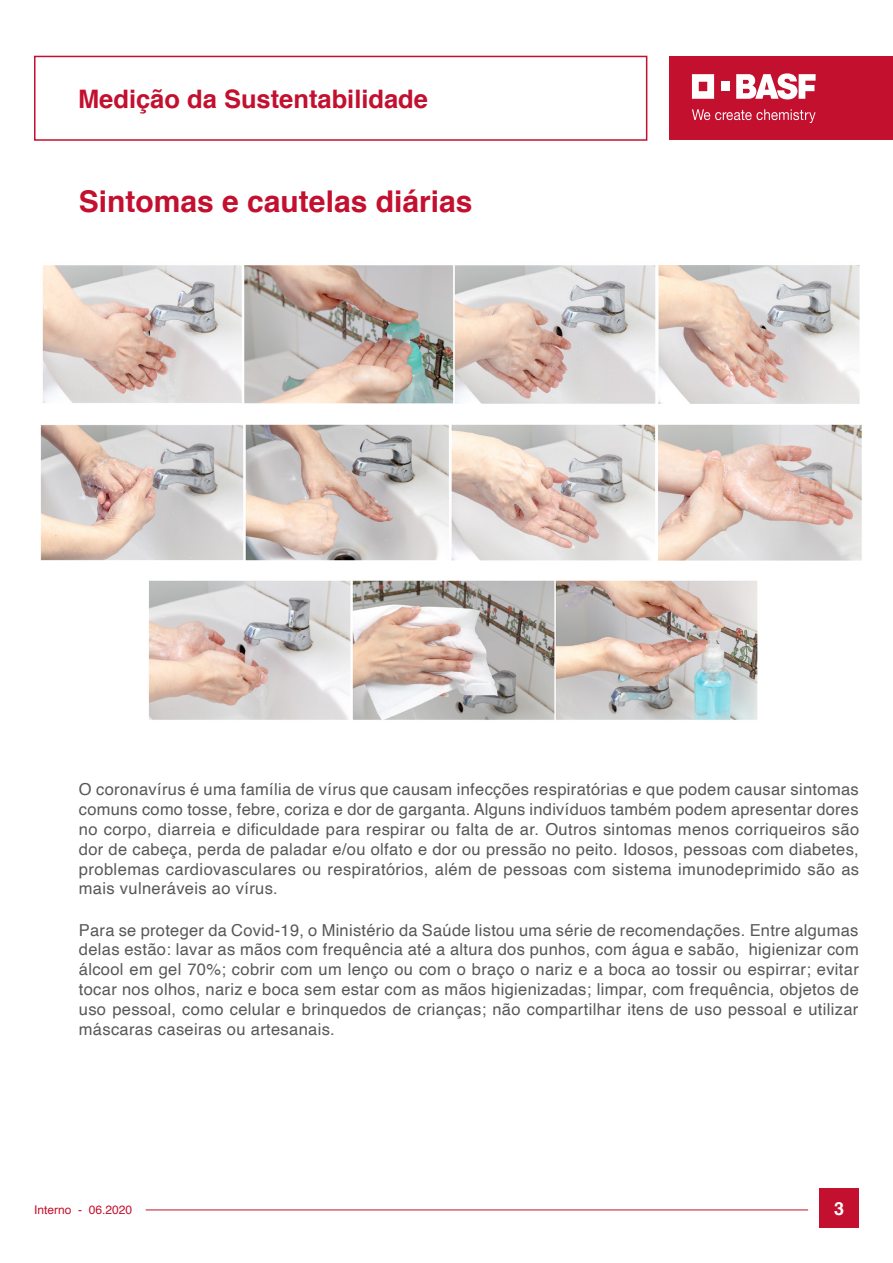
<style>
.page{position:relative;width:893px;height:1263px;background:#fff}
.page>*{position:absolute;margin:0;border:0;box-sizing:border-box;transform-origin:0 0}
.Subititulos_pagina{font:700 30px "Helvetica";color:#c3102e}
.t1{font:700 25.5px "Helvetica";color:#c3102e}
.t2{font:700 18px "Helvetica";color:#fff}
.Corpo_de_texto_base{font:16.5px/19.8px "Helvetica";letter-spacing:.02em;color:#57585a;text-align:justify}
.t3{font:12px "Helvetica";color:#c3102e}
</style>
<div class="page">
<div style="left:669px;top:56px;width:224px;height:84px;background:#c3102e"></div>
<svg style="left:692px;top:74px;width:22px;height:25px"></svg>
<div style="left:721px;top:82px;width:8px;height:9px;background:#fff"></div>
<svg style="left:736px;top:73px;width:80px;height:26px"></svg>
<svg style="left:692px;top:109px;width:124px;height:14px"></svg>
<div style="left:34px;top:56px;width:613px;height:85px;border:2px solid #c3102e"></div>
<hr style="left:146px;top:1209px;width:662px;height:1px;background:#c3102e">
<div style="left:819px;top:1188px;width:40px;height:40px;background:#c3102e"></div>
<img style="left:42px;top:265px;width:818px;height:139px">
<img style="left:40px;top:424px;width:822px;height:137px">
<img style="left:149px;top:580px;width:609px;height:140px">
<h2 class="t1" style="left:78px;top:78px;width:352px">Medição da Sustentabilidade</h2>
<p class="Subititulos_pagina" style="left:79px;top:177px;width:395px">Sintomas e cautelas diárias</p>
<p class="Corpo_de_texto_base" style="left:79px;top:780px;width:782px">O coronavírus é uma família de vírus que causam infecções respiratórias e que podem causar sintomas comuns como tosse, febre, coriza e dor de garganta. Alguns indivíduos também podem apresentar dores no corpo, diarreia e dificuldade para respirar ou falta de ar. Outros sintomas menos corriqueiros são dor de cabeça, perda de paladar e/ou olfato e dor ou pressão no peito. Idosos, pessoas com diabetes, problemas cardiovasculares ou respiratórios, além de pessoas com sistema imunodeprimido são as mais vulneráveis ao vírus.</p>
<p class="Corpo_de_texto_base" style="left:79px;top:920px;width:781px">Para se proteger da Covid-19, o Ministério da Saúde listou uma série de recomendações. Entre algumas delas estão: lavar as mãos com frequência até a altura dos punhos, com água e sabão, higienizar com álcool em gel 70%; cobrir com um lenço ou com o braço o nariz e a boca ao tossir ou espirrar; evitar tocar nos olhos, nariz e boca sem estar com as mãos higienizadas; limpar, com frequência, objetos de uso pessoal, como celular e brinquedos de crianças; não compartilhar itens de uso pessoal e utilizar máscaras caseiras ou artesanais.</p>
<p class="t3" style="left:34px;top:1200px;width:100px">Interno - 06.2020</p>
<p class="t2" style="left:834px;top:1194px;width:12px">3</p>
</div>
